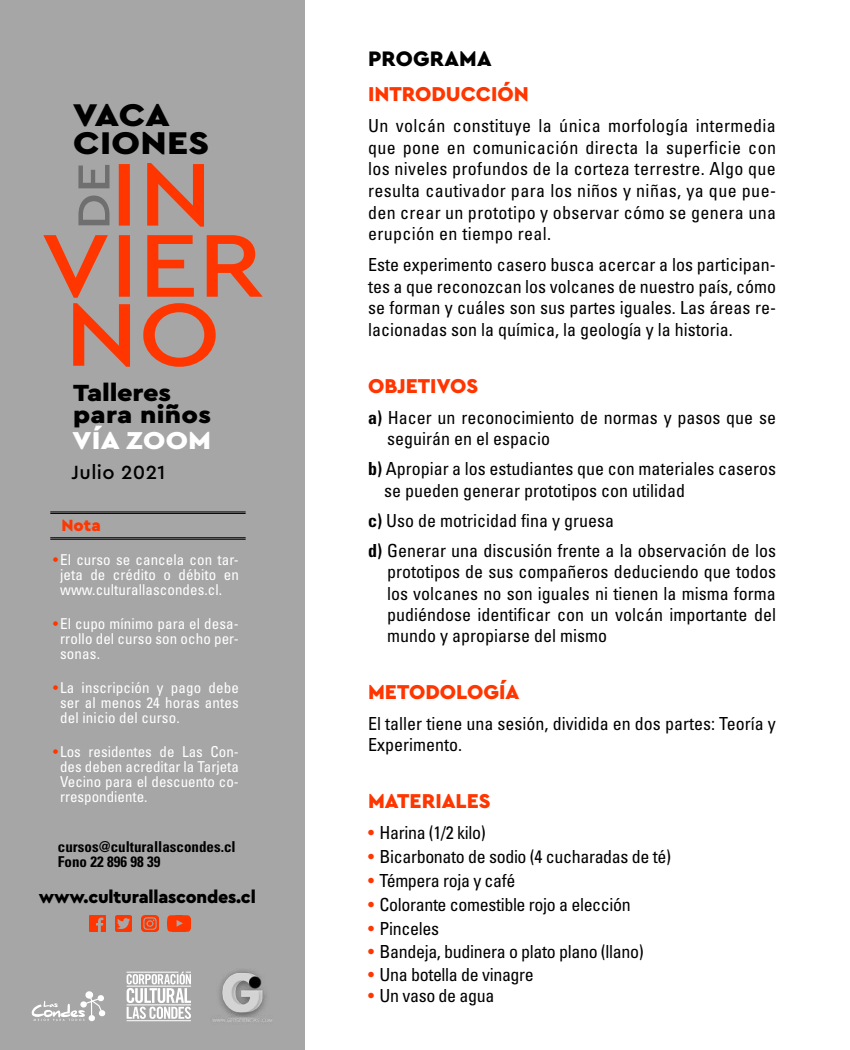
<style>
.page{position:relative;width:850px;height:1050px;background:#fff}
.page>*{position:absolute;margin:0;border:0;box-sizing:border-box;transform-origin:0 0}
.t1{font:900 32.9px/28px "Cera Pro";letter-spacing:.01em;color:#000;scale:1.12 1}
.t2{font:900 25.6px "Cera Pro";letter-spacing:.01em;color:#fff;scale:1.12 1}
.t3{font:900 24.5px/22.3px "Cera Pro";letter-spacing:-.005em;color:#000;scale:1.12 1}
.t4{font:900 22px "Cera Pro";letter-spacing:.01em;color:#000}
.t5{font:900 21px "Cera Pro";color:#ff3600}
.t6{font:500 20px "Cera Pro";letter-spacing:.02em;color:#000}
.t7{font:condensed 18px/21.7px "Univers LT Std";color:#000}
.t8{font:condensed 18px "Univers LT Std";letter-spacing:-.02em;color:#000}
.t9{font:900 18px "Cera Pro";letter-spacing:-.01em;color:#000}
.t10{font:900 17px "Cera Pro";color:#ff3600}
.t11{font:condensed 15px/15px "Univers LT Std";letter-spacing:.005em;color:#fff;text-align:justify}
.t12{font:700 condensed 15px/15px "Univers LT Std";color:#000}
.s1{color:#ff3600}
.s2{font-weight:700}
</style>
<div class="page">
<div style="left:0;top:0;width:305px;height:1050px;background:#a6a6a6"></div>
<hr style="left:50px;top:512px;width:196px;height:1px;background:#000">
<hr style="left:50px;top:513px;width:196px;height:1px;background:#000">
<hr style="left:50px;top:537px;width:196px;height:1px;background:#000">
<hr style="left:50px;top:539px;width:196px;height:1px;background:#000">
<svg style="left:78px;top:165px;width:31px;height:60px"></svg>
<svg style="left:119px;top:163px;width:85px;height:64px"></svg>
<svg style="left:43px;top:235px;width:220px;height:132px"></svg>
<img style="left:90px;top:916px;width:16px;height:15px">
<img style="left:115px;top:916px;width:16px;height:16px">
<img style="left:142px;top:916px;width:16px;height:16px">
<img style="left:168px;top:916px;width:22px;height:16px">
<svg style="left:32px;top:991px;width:74px;height:31px"></svg>
<svg style="left:127px;top:972px;width:64px;height:47px"></svg>
<hr style="left:127px;top:986px;width:64px;height:1px;background:#fff">
<hr style="left:127px;top:1004px;width:64px;height:1px;background:#fff">
<hr style="left:127px;top:972px;width:51px;height:1px;background:#fff">
<hr style="left:127px;top:1020px;width:64px;height:1px;background:#fff">
<img style="left:212px;top:970px;width:60px;height:52px">
<h1 class="t1" style="left:73px;top:100px;width:123px">VACA<br>CIONES</h1>
<h3 class="t3" style="left:73px;top:380px;width:125px">Talleres para niños</h3>
<h2 class="t2" style="left:72px;top:423px;width:125px">VÍA ZOOM</h2>
<p class="t6" style="left:72px;top:459px;width:95px">Julio 2021</p>
<p class="t10" style="left:61px;top:514px;width:41px">Nota</p>
<p class="t11" style="left:60px;top:551px;width:180px;text-indent:-7px"><span class="s1">•</span> El curso se cancela con tar&shy;jeta de crédito o débito en www.culturallascondes.cl.</p>
<p class="t11" style="left:60px;top:615px;width:180px;text-indent:-7px"><span class="s1">•</span> El cupo mínimo para el desa&shy;rrollo del curso son ocho per&shy;sonas.</p>
<p class="t11" style="left:60px;top:679px;width:180px;text-indent:-7px"><span class="s1">•</span> La inscripción y pago debe ser al menos 24 horas antes del inicio del curso.</p>
<p class="t11" style="left:60px;top:743px;width:180px;text-indent:-7px"><span class="s1">•</span> Los residentes de Las Con&shy;des deben acreditar la Tarjeta Vecino para el descuento co&shy;rrespondiente.</p>
<p class="t12" style="left:58px;top:839px;width:179px">cursos@culturallascondes.cl<br>Fono 22 896 98 39</p>
<p class="t9" style="left:39px;top:885px;width:218px">www.culturallascondes.cl</p>
<p class="t4" style="left:368px;top:44px;width:125px">PROGRAMA</p>
<p class="t5" style="left:368px;top:80px;width:162px">INTRODUCCIÓN</p>
<p class="t7" style="left:368px;top:114px;width:409px;text-align:justify">Un volcán constituye la única morfología intermedia que pone en comunicación directa la superficie con los niveles profundos de la corteza terrestre. Algo que resulta cautivador para los niños y niñas, ya que pue&shy;den crear un prototipo y observar cómo se genera una erupción en tiempo real.</p>
<p class="t7" style="left:368px;top:254px;width:409px;text-align:justify">Este experimento casero busca acercar a los participan&shy;tes a que reconozcan los volcanes de nuestro país, cómo se forman y cuáles son sus partes iguales. Las áreas re&shy;lacionadas son la química, la geología y la historia.</p>
<p class="t5" style="left:368px;top:372px;width:112px">OBJETIVOS</p>
<p class="t7" style="left:387px;top:407px;width:390px;line-height:21.3px;text-indent:-19px"><span class="s2">a)</span> Hacer un reconocimiento de normas y pasos que se seguirán en el espacio</p>
<p class="t7" style="left:384px;top:458px;width:393px;line-height:21.3px;text-indent:-16px"><span class="s2">b)</span> Apropiar a los estudiantes que con materiales caseros se pueden generar prototipos con utilidad</p>
<p class="t7" style="left:368px;top:505px;width:409px;line-height:30.3px"><span class="s2">c)</span> Uso de motricidad fina y gruesa<br><span class="s2">d)</span> Generar una discusión frente a la observación de los</p>
<p class="t7" style="left:387px;top:561px;width:390px;line-height:21.3px;text-align:justify">prototipos de sus compañeros deduciendo que todos los volcanes no son iguales ni tienen la misma forma pudiéndose identificar con un volcán importante del mundo y apropiarse del mismo</p>
<p class="t5" style="left:368px;top:678px;width:153px">METODOLOGÍA</p>
<p class="t7" style="left:368px;top:713px;width:409px;line-height:21.3px">El taller tiene una sesión, dividida en dos partes: Teoría y<br>Experimento.</p>
<p class="t5" style="left:368px;top:787px;width:124px">MATERIALES</p>
<p class="t8" style="left:368px;top:821px;width:119px"><span class="s1">•</span> Harina (1/2 kilo)</p>
<p class="t8" style="left:368px;top:845px;width:304px"><span class="s1">•</span> Bicarbonato de sodio (4 cucharadas de té)</p>
<p class="t8" style="left:368px;top:869px;width:149px"><span class="s1">•</span> Témpera roja y café</p>
<p class="t8" style="left:368px;top:893px;width:264px"><span class="s1">•</span> Colorante comestible rojo a elección</p>
<p class="t8" style="left:368px;top:917px;width:72px"><span class="s1">•</span> Pinceles</p>
<p class="t8" style="left:368px;top:941px;width:277px"><span class="s1">•</span> Bandeja, budinera o plato plano (llano)</p>
<p class="t8" style="left:368px;top:963px;width:167px"><span class="s1">•</span> Una botella de vinagre</p>
<p class="t8" style="left:368px;top:984px;width:128px"><span class="s1">•</span> Un vaso de agua</p>
</div>
